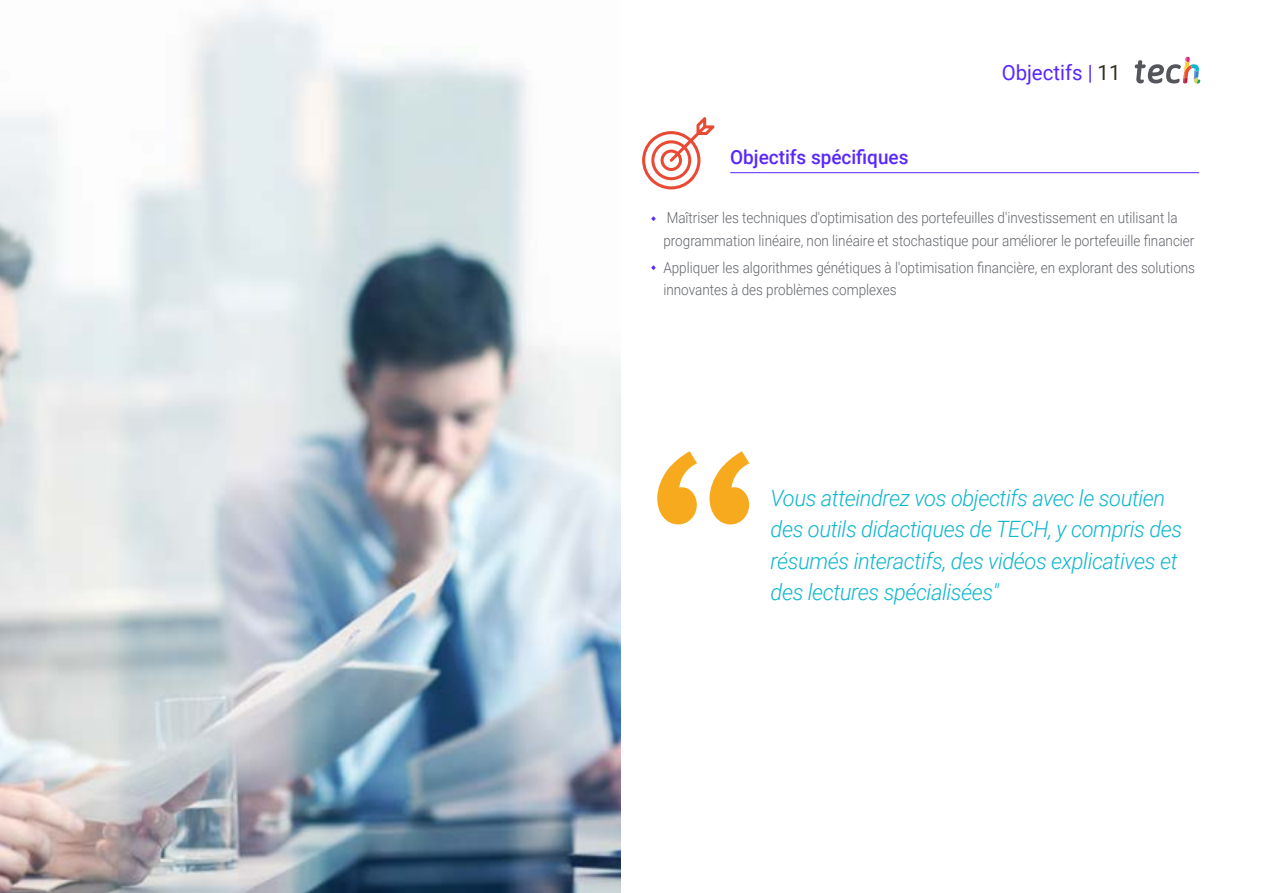
<style>
.page{position:relative;width:1263px;height:893px;background:#fff}
.page>*{position:absolute;margin:0;border:0;box-sizing:border-box;transform-origin:0 0}
.t1{font:italic 300 22.5px/31.5px "Roboto";letter-spacing:-.02em;color:#0fb6cf}
.t2{font:21px "Roboto";color:#5927ff}
.t3{font:500 19.5px "Roboto";color:#5927ff}
.t4{font:300 15px/22.5px "Roboto";color:#61646a;scale:.9 1}
.s1{color:#312e20}
</style>
<div class="page">
<hr style="left:730px;top:172px;width:469px;height:1px;background:#5927ff">
<svg style="left:642px;top:117px;width:72px;height:72px"></svg>
<img style="left:0;top:3px;width:621px;height:890px">
<svg style="left:657px;top:451px;width:92px;height:73px"></svg>
<svg style="left:1135px;top:57px;width:65px;height:27px"></svg>
<h3 class="t3" style="left:730px;top:144px;width:180px">Objectifs spécifiques</h3>
<h2 class="t2" style="left:1002px;top:57px;width:120px">Objectifs | <span class="s1">11</span></h2>
<p class="t4" style="left:663px;top:206px;width:592px">Maîtriser les techniques d'optimisation des portefeuilles d'investissement en utilisant la programmation linéaire, non linéaire et stochastique pour améliorer le portefeuille financier</p>
<p class="t4" style="left:663px;top:255px;width:592px">Appliquer les algorithmes génétiques à l'optimisation financière, en explorant des solutions innovantes à des problèmes complexes</p>
<h1 class="t1" style="left:771px;top:481px;width:413px">Vous atteindrez vos objectifs avec le soutien des outils didactiques de TECH, y compris des résumés interactifs, des vidéos explicatives et des lectures spécialisées"</h1>
</div>
